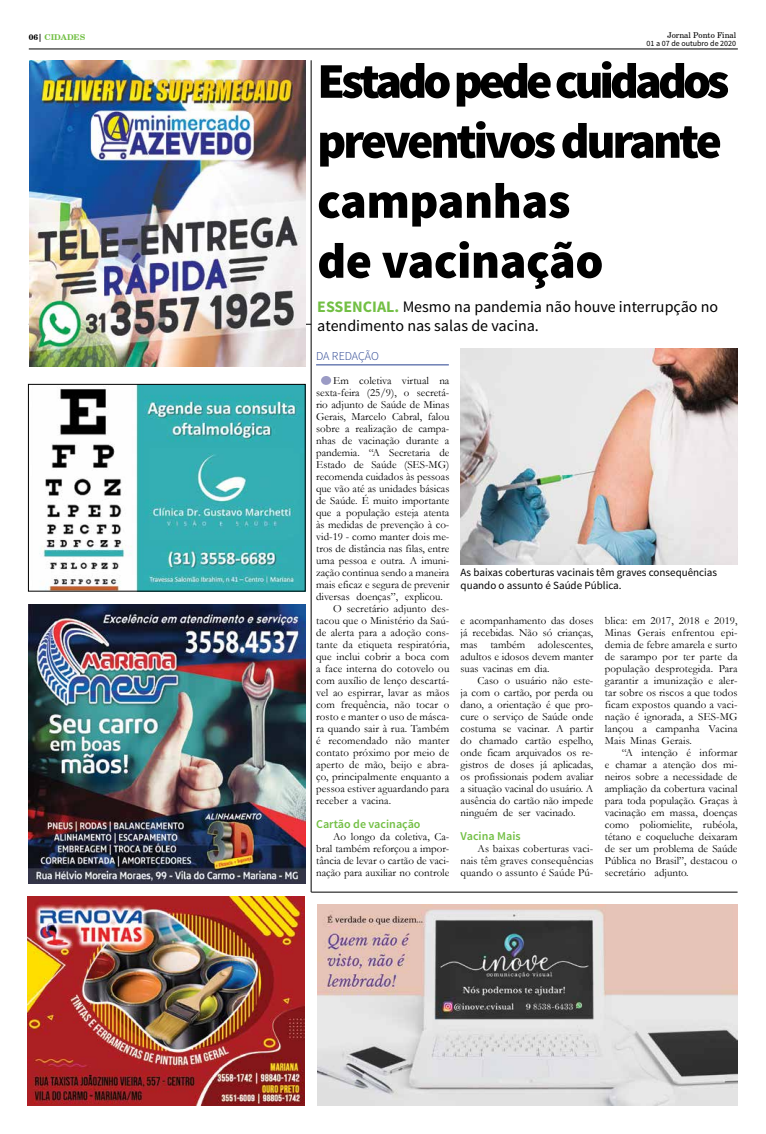
<style>
.page{position:relative;width:766px;height:1134px;background:#fff}
.page>*{position:absolute;margin:0;border:0;box-sizing:border-box;transform-origin:0 0}
.t1{font:900 50px/60px "Source Sans Pro";letter-spacing:-.06em;color:#000}
.t2{font:16px/19.2px "Source Sans Pro";color:#000}
.t3{font:600 12px "Source Sans Pro";color:#72bf44}
.t4{font:300 12px "Source Sans Pro";letter-spacing:-.01em;color:#25408f}
.t5{font:11px/12px "Garamond";color:#000;text-align:justify}
.t6{font:11px/13.2px "Source Sans Pro";color:#000}
.t7{font:8px "Source Sans Pro";color:#000}
.t8{font:8px "Century Schlbk Cyrillic BT";color:#000}
.t9{font:700 8px "Century Schlbk Cyrillic BT";color:#72bf44}
.s1{color:#000}
.s2{font-weight:700;color:#72bf44}
</style>
<div class="page">
<hr style="left:29px;top:49px;width:708px;height:1px;background:#000">
<img style="left:28px;top:896px;width:277px;height:210px">
<img style="left:28px;top:605px;width:277px;height:279px">
<hr style="left:311px;top:60px;width:1px;height:832px;background:#000">
<img style="left:39px;top:386px;width:264px;height:203px">
<div style="left:28px;top:384px;width:277px;height:207px;border:1px solid #000"></div>
<hr style="left:29px;top:324px;width:282px;height:1px;background:#000">
<img style="left:29px;top:60px;width:277px;height:306px">
<hr style="left:316px;top:364px;width:132px;height:1px;background:#25408f">
<div style="left:321px;top:376px;width:10px;height:9px;background:#9b9bc5;border-radius:50%"></div>
<img style="left:460px;top:348px;width:277px;height:216px">
<hr style="left:311px;top:892px;width:426px;height:1px;background:#000">
<img style="left:317px;top:904px;width:420px;height:202px">
<p class="t9" style="left:29px;top:32px;width:58px"><span class="s1">06|</span> CIDADES</p>
<p class="t8" style="left:667px;top:30px;width:70px">Jornal Ponto Final</p>
<p class="t7" style="left:646px;top:38px;width:91px">01 a 07 de outubro de 2020</p>
<h1 class="t1" style="left:317px;top:53px;width:413px">Estado pede cuidados preventivos durante campanhas<br>de vacinação</h1>
<h2 class="t2" style="left:317px;top:298px;width:402px"><span class="s2">ESSENCIAL.</span> Mesmo na pandemia não houve interrupção no atendimento nas salas de vacina.</h2>
<p class="t4" style="left:316px;top:349px;width:64px">DA REDAÇÃO</p>
<p class="t5" style="left:333px;top:374px;width:118px">Em coletiva virtual na</p>
<p class="t5" style="left:316px;top:386px;width:135px">sexta-feira (25/9), o secretá-</p>
<p class="t5" style="left:316px;top:398px;width:135px">rio adjunto de Saúde de Minas</p>
<p class="t5" style="left:316px;top:410px;width:135px">Gerais, Marcelo Cabral, falou</p>
<p class="t5" style="left:316px;top:422px;width:135px">sobre a realização de campa-</p>
<p class="t5" style="left:316px;top:434px;width:135px">nhas de vacinação durante a</p>
<p class="t5" style="left:316px;top:446px;width:135px">pandemia. “A Secretaria de</p>
<p class="t5" style="left:316px;top:458px;width:135px">Estado de Saúde (SES-MG)</p>
<p class="t5" style="left:316px;top:470px;width:135px">recomenda cuidados às pessoas</p>
<p class="t5" style="left:316px;top:482px;width:135px">que vão até as unidades básicas</p>
<p class="t5" style="left:316px;top:494px;width:135px">de Saúde. É muito importante</p>
<p class="t5" style="left:316px;top:506px;width:135px">que a população esteja atenta</p>
<p class="t5" style="left:316px;top:518px;width:135px">às medidas de prevenção à co-</p>
<p class="t5" style="left:316px;top:530px;width:135px">vid-19 - como manter dois me-</p>
<p class="t5" style="left:316px;top:542px;width:135px">tros de distância nas filas, entre</p>
<p class="t5" style="left:316px;top:554px;width:135px">uma pessoa e outra. A imuni-</p>
<p class="t5" style="left:316px;top:566px;width:135px">zação continua sendo a maneira</p>
<p class="t5" style="left:316px;top:578px;width:135px">mais eficaz e segura de prevenir</p>
<p class="t5" style="left:316px;top:590px;width:128px">diversas doenças”, explicou.</p>
<p class="t5" style="left:333px;top:602px;width:118px">O secretário adjunto des-</p>
<p class="t5" style="left:316px;top:614px;width:135px">tacou que o Ministério da Saú-</p>
<p class="t5" style="left:316px;top:626px;width:135px">de alerta para a adoção cons-</p>
<p class="t5" style="left:316px;top:638px;width:135px">tante da etiqueta respiratória,</p>
<p class="t5" style="left:316px;top:650px;width:135px">que inclui cobrir a boca com</p>
<p class="t5" style="left:316px;top:662px;width:135px">a face interna do cotovelo ou</p>
<p class="t5" style="left:316px;top:674px;width:135px">com auxílio de lenço descartá-</p>
<p class="t5" style="left:316px;top:686px;width:135px">vel ao espirrar, lavar as mãos</p>
<p class="t5" style="left:316px;top:698px;width:135px">com frequência, não tocar o</p>
<p class="t5" style="left:316px;top:710px;width:135px">rosto e manter o uso de másca-</p>
<p class="t5" style="left:316px;top:722px;width:135px">ra quando sair à rua. Também</p>
<p class="t5" style="left:316px;top:734px;width:135px">é recomendado não manter</p>
<p class="t5" style="left:316px;top:746px;width:135px">contato próximo por meio de</p>
<p class="t5" style="left:316px;top:758px;width:135px">aperto de mão, beijo e abra-</p>
<p class="t5" style="left:316px;top:770px;width:135px">ço, principalmente enquanto a</p>
<p class="t5" style="left:316px;top:782px;width:135px">pessoa estiver aguardando para</p>
<p class="t5" style="left:316px;top:794px;width:77px">receber a vacina.</p>
<p class="t3" style="left:316px;top:817px;width:106px">Cartão de vacinação</p>
<p class="t5" style="left:316px;top:830px;width:135px;text-indent:17px">Ao longo da coletiva, Ca&shy;bral também reforçou a impor&shy;tância de levar o cartão de vaci&shy;nação para auxiliar no controle</p>
<p class="t6" style="left:460px;top:566px;width:258px">As baixas coberturas vacinais têm graves consequências quando o assunto é Saúde Pública.</p>
<p class="t5" style="left:604px;top:614px;width:134px">blica: em 2017, 2018 e 2019, Minas Gerais enfrentou epi&shy;demia de febre amarela e surto de sarampo por ter parte da população desprotegida. Para garantir a imunização e aler&shy;tar sobre os riscos a que todos ficam expostos quando a vaci&shy;nação é ignorada, a SES-MG lançou a campanha Vacina Mais Minas Gerais.</p>
<p class="t5" style="left:604px;top:746px;width:134px;text-indent:17px">“A intenção é informar e chamar a atenção dos mi&shy;neiros sobre a necessidade de ampliação da cobertura vacinal para toda população. Graças à vacinação em massa, doenças como poliomielite, rubéola, tétano e coqueluche deixaram de ser um problema de Saúde Pública no Brasil”, destacou o secretário adjunto.</p>
<p class="t5" style="left:460px;top:614px;width:134px">e acompanhamento das doses já recebidas. Não só crianças, mas também adolescentes, adultos e idosos devem manter suas vacinas em dia.</p>
<p class="t5" style="left:460px;top:674px;width:134px;text-indent:17px">Caso o usuário não este&shy;ja com o cartão, por perda ou dano, a orientação é que pro&shy;cure o serviço de Saúde onde costuma se vacinar. A partir do chamado cartão espelho, onde ficam arquivados os re&shy;gistros de doses já aplicadas, os profissionais podem avaliar a situação vacinal do usuário. A ausência do cartão não impede ninguém de ser vacinado.</p>
<p class="t3" style="left:460px;top:829px;width:62px">Vacina Mais</p>
<p class="t5" style="left:460px;top:842px;width:134px;text-indent:17px">As baixas coberturas vaci&shy;nais têm graves consequências quando o assunto é Saúde Pú-</p>
</div>
